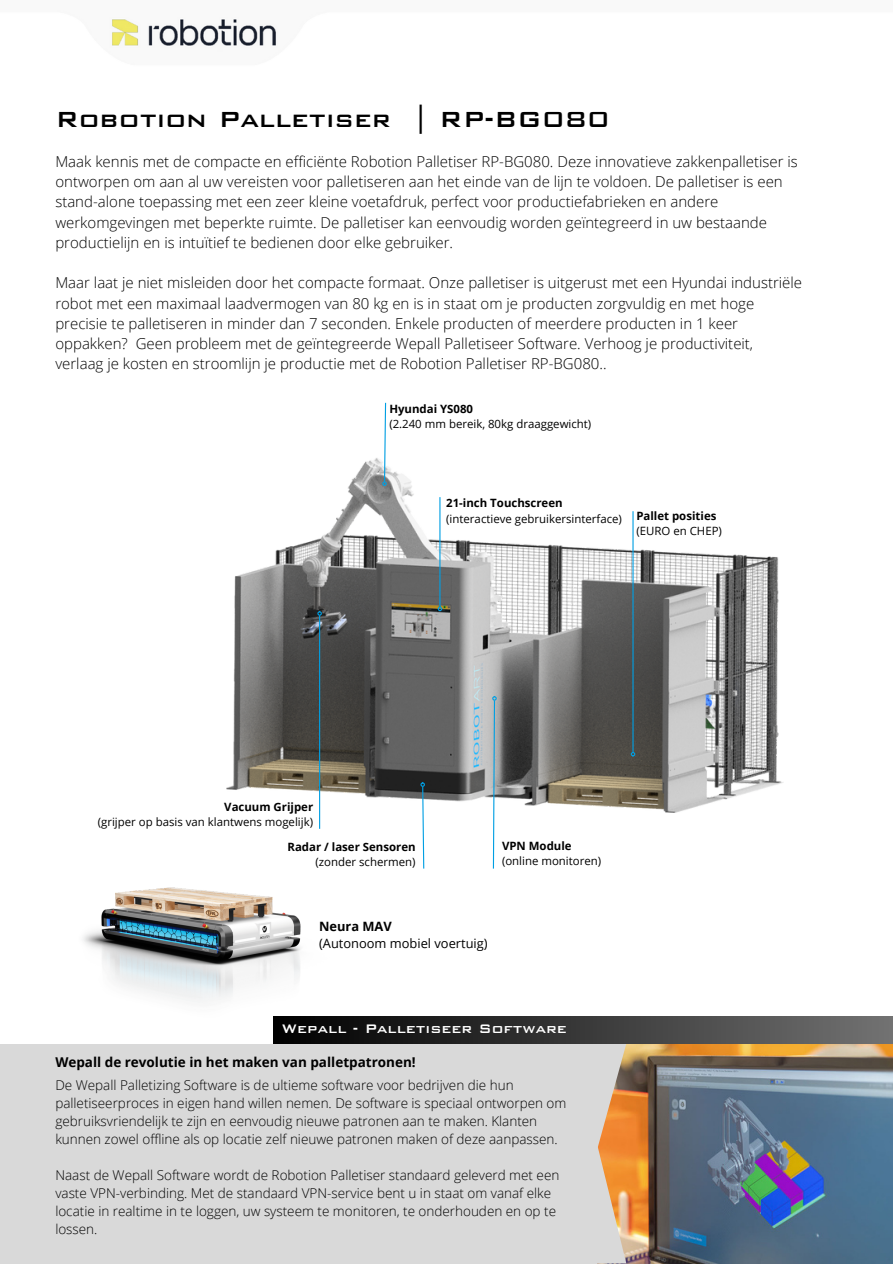
<style>
.page{position:relative;width:893px;height:1264px;background:#fff}
.page>*{position:absolute;margin:0;border:0;box-sizing:border-box;transform-origin:0 0}
.t1{font:500 29.25px "Bank Gothic BT";color:#000}
.t2{font:500 16.5px "Bank Gothic BT";color:#fff}
.t3{font:300 15px/20.2px "Open Sans";color:#000}
.t4{font:300 13.5px/18px "Open Sans";color:#000}
.t5{font:700 13.5px "Open Sans";color:#000}
.t6{font:12.9px/17.1px "Open Sans";color:#000}
.t7{font:11.4px "Open Sans";color:#000}
.t8{font:700 11.4px "Open Sans";color:#000}
.s1{font-weight:700}
</style>
<div class="page">
<img style="left:227px;top:458px;width:556px;height:354px">
<hr style="left:439px;top:497px;width:1px;height:110px;background:#009fe3">
<svg style="left:437px;top:606px;width:5px;height:5px"></svg>
<svg style="left:382px;top:402px;width:5px;height:84px"></svg>
<hr style="left:632px;top:511px;width:1px;height:241px;background:#009fe3">
<svg style="left:630px;top:752px;width:5px;height:4px"></svg>
<hr style="left:319px;top:615px;width:1px;height:213px;background:#009fe3">
<svg style="left:317px;top:611px;width:5px;height:4px"></svg>
<svg style="left:420px;top:782px;width:5px;height:87px"></svg>
<svg style="left:492px;top:696px;width:4px;height:173px"></svg>
<img style="left:83px;top:797px;width:307px;height:206px">
<img style="left:626px;top:1043px;width:266px;height:220px">
<div style="left:0;top:1043px;width:596px;height:220px;background:#d9d9d9"></div>
<div style="left:273px;top:1016px;width:619px;height:27px;background:linear-gradient(to right,#000,#727272)"></div>
<svg style="left:565px;top:1043px;width:61px;height:220px"></svg>
<img style="left:112px;top:19px;width:164px;height:27px">
<h4 class="t1" style="left:55px;top:104px;width:556px">Robotion Palletiser | RP-BG080</h4>
<h2 class="t3" style="left:55px;top:151px;width:743px">Maak kennis met de compacte en efficiënte Robotion Palletiser RP-BG080. Deze innovatieve zakkenpalletiser is ontworpen om aan al uw vereisten voor palletiseren aan het einde van de lijn te voldoen. De palletiser is een stand-alone toepassing met een zeer kleine voetafdruk, perfect voor productiefabrieken en andere werkomgevingen met beperkte ruimte. De palletiser kan eenvoudig worden geïntegreerd in uw bestaande productielijn en is intuïtief te bedienen door elke gebruiker.</h2>
<p class="t3" style="left:55px;top:272px;width:748px">Maar laat je niet misleiden door het compacte formaat. Onze palletiser is uitgerust met een Hyundai industriële robot met een maximaal laadvermogen van 80 kg en is in staat om je producten zorgvuldig en met hoge precisie te palletiseren in minder dan 7 seconden. Enkele producten of meerdere producten in 1 keer oppakken? Geen probleem met de geïntegreerde Wepall Palletiseer Software. Verhoog je productiviteit, verlaag je kosten en stroomlijn je productie met de Robotion Palletiser RP-BG080..</p>
<p class="t8" style="left:389px;top:401px;width:85px">Hyundai YS080</p>
<p class="t7" style="left:389px;top:416px;width:203px">(2.240 mm bereik, 80kg draaggewicht)</p>
<p class="t8" style="left:446px;top:495px;width:118px">21-inch Touchscreen</p>
<p class="t7" style="left:446px;top:510px;width:177px">(interactieve gebruikersinterface)</p>
<p class="t8" style="left:636px;top:507px;width:81px">Pallet posities</p>
<p class="t7" style="left:636px;top:523px;width:87px">(EURO en CHEP)</p>
<p class="t8" style="left:224px;top:798px;width:90px">Vacuum Grijper</p>
<p class="t7" style="left:98px;top:814px;width:217px">(grijper op basis van klantwens mogelijk)</p>
<p class="t8" style="left:287px;top:838px;width:130px">Radar / laser Sensoren</p>
<p class="t7" style="left:315px;top:853px;width:101px">(zonder schermen)</p>
<p class="t8" style="left:502px;top:837px;width:71px">VPN Module</p>
<p class="t7" style="left:502px;top:852px;width:101px">(online monitoren)</p>
<p class="t6" style="left:319px;top:917px;width:170px"><span class="s1">Neura MAV<br></span>(Autonoom mobiel voertuig)</p>
<h3 class="t2" style="left:282px;top:1019px;width:286px">Wepall - Palletiseer Software</h3>
<h4 class="t5" style="left:55px;top:1052px;width:362px">Wepall de revolutie in het maken van palletpatronen!</h4>
<h2 class="t4" style="left:55px;top:1075px;width:512px">De Wepall Palletizing Software is de ultieme software voor bedrijven die hun palletiseerproces in eigen hand willen nemen. De software is speciaal ontworpen om gebruiksvriendelijk te zijn en eenvoudig nieuwe patronen aan te maken. Klanten kunnen zowel offline als op locatie zelf nieuwe patronen maken of deze aanpassen.</h2>
<p class="t4" style="left:55px;top:1165px;width:505px">Naast de Wepall Software wordt de Robotion Palletiser standaard geleverd met een vaste VPN-verbinding. Met de standaard VPN-service bent u in staat om vanaf elke locatie in realtime in te loggen, uw systeem te monitoren, te onderhouden en op te lossen.</p>
</div>
